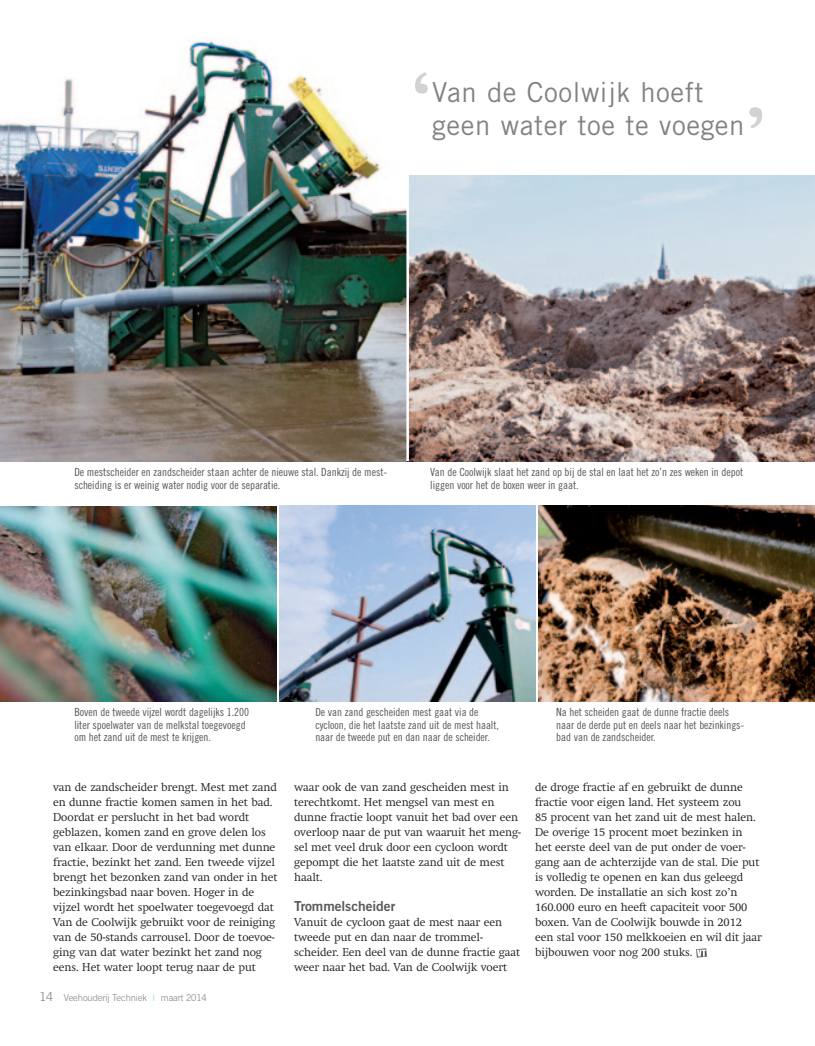
<style>
.page{position:relative;width:815px;height:1046px;background:#fff}
.page>*{position:absolute;margin:0;border:0;box-sizing:border-box;transform-origin:0 0}
.t1{font:300 93.75px "Swift";color:#d1d2d4}
.t2{font:27.5px/32.5px "Trade Gothic LT Std";letter-spacing:.02em;color:#808285}
.t3{font:13.75px "Trade Gothic LT Std Bd 2";letter-spacing:-.005em;color:#57585a}
.t4{font:300 11.25px/15px "Swift";letter-spacing:-.005em;color:#231f20}
.t5{font:11.25px/12.5px "Trade Gothic LT Std Cn 18";letter-spacing:-.005em;color:#57585a}
.t6{font:300 9.38px "Trade Gothic LT Std";letter-spacing:-.01em;color:#808285}
.s1{font-size:12.5px}
.s2{font-weight:400;color:#86d6f7}
</style>
<div class="page">
<img style="left:0;top:40px;width:406px;height:421px">
<img style="left:409px;top:176px;width:406px;height:285px">
<svg style="left:696px;top:948px;width:11px;height:9px"></svg>
<img style="left:0;top:506px;width:276px;height:195px">
<img style="left:280px;top:506px;width:255px;height:195px">
<img style="left:539px;top:506px;width:276px;height:195px">
<h1 class="t1" style="left:409px;top:52px;width:27px">‘</h1>
<h2 class="t2" style="left:432px;top:76px;width:314px">Van de Coolwijk hoeft geen water toe te voegen</h2>
<h1 class="t1" style="left:743px;top:87px;width:27px">’</h1>
<p class="t5" style="left:74px;top:465px;width:314px">De mestscheider en zandscheider staan achter de nieuwe stal. Dankzij de mest&shy;scheiding is er weinig water nodig voor de separatie.</p>
<p class="t5" style="left:430px;top:465px;width:314px">Van de Coolwijk slaat het zand op bij de stal en laat het zo’n zes weken in depot liggen voor het de boxen weer in gaat.</p>
<p class="t5" style="left:74px;top:705px;width:176px">Boven de tweede vijzel wordt dagelijks 1.200 liter spoelwater van de melkstal toegevoegd om het zand uit de mest te krijgen.</p>
<p class="t5" style="left:315px;top:705px;width:185px">De van zand gescheiden mest gaat via de cycloon, die het laatste zand uit de mest haalt, naar de tweede put en dan naar de scheider.</p>
<p class="t5" style="left:556px;top:705px;width:190px">Na het scheiden gaat de dunne fractie deels naar de derde put en deels naar het bezinkings&shy;bad van de zandscheider.</p>
<p class="t4" style="left:53px;top:779px;width:226px">van de zandscheider brengt. Mest met zand en dunne fractie komen samen in het bad.<br>Doordat er perslucht in het bad wordt geblazen, komen zand en grove delen los van elkaar. Door de verdunning met dunne fractie, bezinkt het zand. Een tweede vijzel brengt het bezonken zand van onder in het bezinkingsbad naar boven. Hoger in de vijzel wordt het spoelwater toegevoegd dat Van de Coolwijk gebruikt voor de reiniging van de 50-stands carrousel. Door de toevoe&shy;ging van dat water bezinkt het zand nog eens. Het water loopt terug naar de put</p>
<p class="t4" style="left:294px;top:779px;width:228px">waar ook de van zand gescheiden mest in terechtkomt. Het mengsel van mest en dunne fractie loopt vanuit het bad over een overloop naar de put van waaruit het meng&shy;sel met veel druk door een cycloon wordt gepompt die het laatste zand uit de mest haalt.</p>
<p class="t3" style="left:294px;top:897px;width:103px">Trommelscheider</p>
<p class="t4" style="left:294px;top:914px;width:228px">Vanuit de cycloon gaat de mest naar een tweede put en dan naar de trommel&shy;scheider. Een deel van de dunne fractie gaat weer naar het bad. Van de Coolwijk voert</p>
<p class="t6" style="left:39px;top:992px;width:169px"><span class="s1">14</span> Veehouderij Techniek <span class="s2">l</span> maart 2014</p>
<p class="t4" style="left:535px;top:779px;width:228px">de droge fractie af en gebruikt de dunne fractie voor eigen land. Het systeem zou<br>85 procent van het zand uit de mest halen.<br>De overige 15 procent moet bezinken in het eerste deel van de put onder de voer&shy;gang aan de achterzijde van de stal. Die put is volledig te openen en kan dus geleegd worden. De installatie an sich kost zo’n 160.000 euro en heeft capaciteit voor 500 boxen. Van de Coolwijk bouwde in 2012 een stal voor 150 melkkoeien en wil dit jaar bijbouwen voor nog 200 stuks.</p>
</div>
